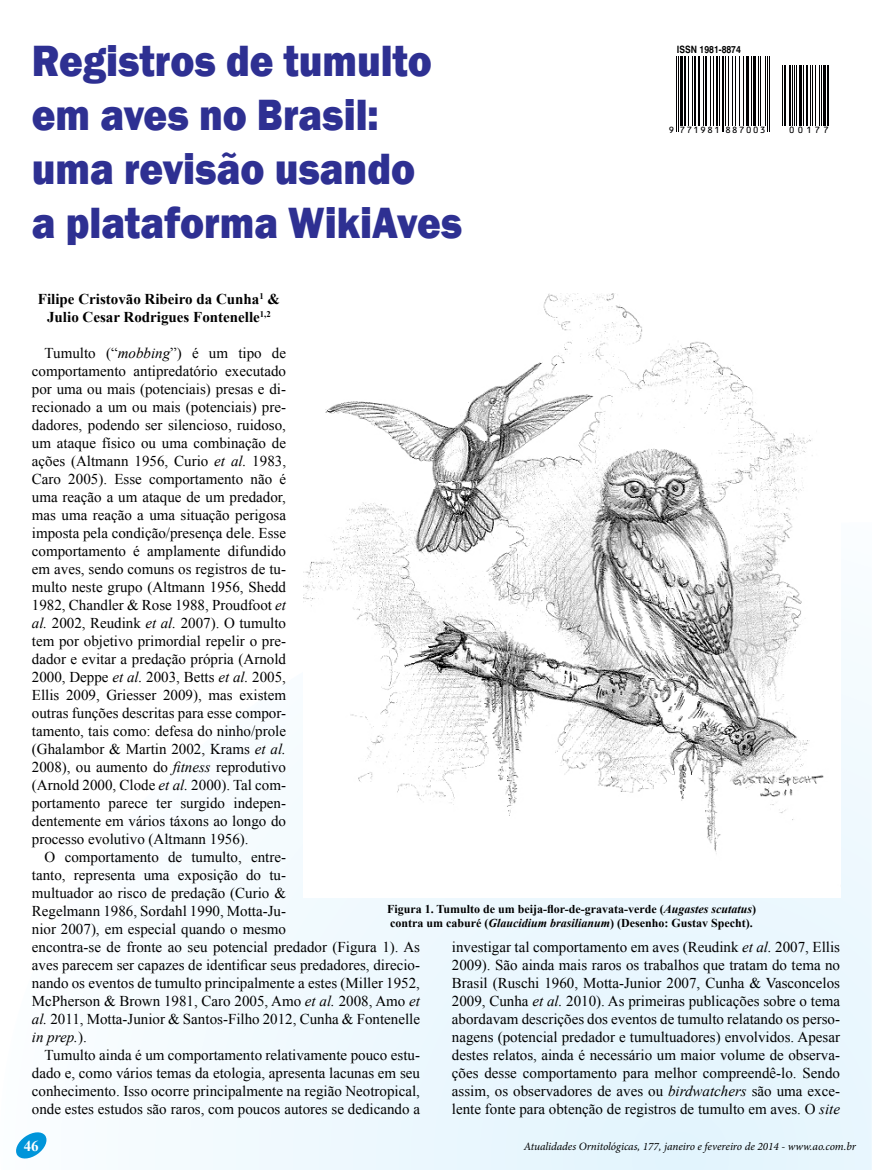
<style>
.page{position:relative;width:872px;height:1170px;background:#fff}
.page>*{position:absolute;margin:0;border:0;box-sizing:border-box;transform-origin:0 0}
.t1{font:800 45px/54px "Franklin Gothic";color:#2e3092;scale:.9 1}
.t2{font:15px/18px "Times New Roman";color:#000;text-align:justify}
.t3{font:700 15px/18px "Times New Roman";color:#000;text-align:center}
.t4{font:700 15px "Times New Roman";color:#fff}
.t5{font:700 12px/14.4px "Times New Roman";color:#000}
.t6{font:italic 11.25px "Minion Pro";letter-spacing:-.005em;color:#000}
.t7{font:10.05px "OCRB10 Pitch BT";letter-spacing:.095em;color:#010002}
.t8{font:700 10.05px "Swiss 721 BT";color:#000;scale:.84 1}
.s1{font-style:italic}
</style>
<div class="page">
<svg style="left:155px;top:658px;width:716px;height:511px"></svg>
<svg style="left:871px;top:731px;width:1px;height:438px"></svg>
<svg style="left:16px;top:1132px;width:31px;height:27px"></svg>
<hr style="left:676px;top:57px;width:1px;height:75px;background:#010002">
<hr style="left:678px;top:57px;width:1px;height:75px;background:#010002">
<hr style="left:680px;top:57px;width:2px;height:69px;background:#010002">
<hr style="left:684px;top:57px;width:1px;height:69px;background:#010002">
<hr style="left:688px;top:57px;width:1px;height:69px;background:#010002">
<hr style="left:692px;top:57px;width:1px;height:69px;background:#010002">
<hr style="left:694px;top:57px;width:1px;height:69px;background:#010002">
<hr style="left:698px;top:57px;width:1px;height:69px;background:#010002">
<hr style="left:702px;top:57px;width:1px;height:69px;background:#010002">
<hr style="left:704px;top:57px;width:2px;height:69px;background:#010002">
<hr style="left:709px;top:57px;width:1px;height:69px;background:#010002">
<hr style="left:712px;top:57px;width:1px;height:69px;background:#010002">
<hr style="left:715px;top:57px;width:2px;height:69px;background:#010002">
<hr style="left:719px;top:57px;width:1px;height:69px;background:#010002">
<hr style="left:721px;top:57px;width:1px;height:75px;background:#010002">
<hr style="left:723px;top:57px;width:1px;height:75px;background:#010002">
<hr style="left:725px;top:57px;width:1px;height:69px;background:#010002">
<hr style="left:728px;top:57px;width:1px;height:69px;background:#010002">
<hr style="left:732px;top:57px;width:1px;height:69px;background:#010002">
<hr style="left:735px;top:57px;width:1px;height:69px;background:#010002">
<hr style="left:739px;top:57px;width:1px;height:69px;background:#010002">
<hr style="left:743px;top:57px;width:1px;height:69px;background:#010002">
<hr style="left:746px;top:57px;width:3px;height:69px;background:#010002">
<hr style="left:751px;top:57px;width:1px;height:69px;background:#010002">
<hr style="left:753px;top:57px;width:3px;height:69px;background:#010002">
<hr style="left:758px;top:57px;width:1px;height:69px;background:#010002">
<hr style="left:760px;top:57px;width:1px;height:69px;background:#010002">
<hr style="left:765px;top:57px;width:1px;height:69px;background:#010002">
<hr style="left:767px;top:57px;width:1px;height:75px;background:#010002">
<hr style="left:769px;top:57px;width:1px;height:75px;background:#010002">
<hr style="left:782px;top:66px;width:1px;height:60px;background:#010002">
<hr style="left:784px;top:66px;width:1px;height:60px;background:#010002">
<hr style="left:789px;top:66px;width:1px;height:60px;background:#010002">
<hr style="left:792px;top:66px;width:1px;height:60px;background:#010002">
<hr style="left:794px;top:66px;width:1px;height:60px;background:#010002">
<hr style="left:796px;top:66px;width:1px;height:60px;background:#010002">
<hr style="left:799px;top:66px;width:2px;height:60px;background:#010002">
<hr style="left:803px;top:66px;width:1px;height:60px;background:#010002">
<hr style="left:806px;top:66px;width:1px;height:60px;background:#010002">
<hr style="left:809px;top:66px;width:1px;height:60px;background:#010002">
<hr style="left:811px;top:66px;width:1px;height:60px;background:#010002">
<hr style="left:814px;top:66px;width:1px;height:60px;background:#010002">
<hr style="left:818px;top:66px;width:1px;height:60px;background:#010002">
<hr style="left:820px;top:66px;width:1px;height:60px;background:#010002">
<hr style="left:822px;top:66px;width:3px;height:60px;background:#010002">
<hr style="left:826px;top:66px;width:2px;height:60px;background:#010002">
<img style="left:303px;top:293px;width:537px;height:604px">
<h1 class="t1" style="left:32px;top:34px;width:479px">Registros de tumulto em aves no Brasil: uma revisão usando<br>a plataforma WikiAves</h1>
<p class="t8" style="left:677px;top:43px;width:78px">ISSN 1981-8874</p>
<p class="t7" style="left:668px;top:124px;width:99px">9 771981 887003</p>
<p class="t7" style="left:789px;top:124px;width:42px">00177</p>
<p class="t3" style="left:38px;top:289px;width:244px">Filipe Cristovão Ribeiro da Cunha<sup>1</sup> &amp;<br>Julio Cesar Rodrigues Fontenelle<sup>1,2</sup></p>
<p class="t2" style="left:32px;top:343px;width:256px;text-indent:13px">Tumulto (“<span class="s1">mobbing</span>”) é um tipo de comportamento antipredatório executado por uma ou mais (potenciais) presas e di&shy;recionado a um ou mais (potenciais) pre&shy;dadores, podendo ser silencioso, ruidoso, um ataque físico ou uma combinação de ações (Altmann 1956, Curio <span class="s1">et al.</span> 1983, Caro 2005). Esse comportamento não é uma reação a um ataque de um predador, mas uma reação a uma situação perigosa imposta pela condição/presença dele. Esse comportamento é amplamente difundido em aves, sendo comuns os registros de tu&shy;multo neste grupo (Altmann 1956, Shedd 1982, Chandler &amp; Rose 1988, Proudfoot <span class="s1">et al.</span> 2002, Reudink <span class="s1">et al.</span> 2007). O tumulto tem por objetivo primordial repelir o pre&shy;dador e evitar a predação própria (Arnold 2000, Deppe <span class="s1">et al.</span> 2003, Betts <span class="s1">et al.</span> 2005, Ellis 2009, Griesser 2009), mas existem outras funções descritas para esse compor&shy;tamento, tais como: defesa do ninho/prole (Ghalambor &amp; Martin 2002, Krams <span class="s1">et al.<br></span>2008), ou aumento do <span class="s1">fitness</span> reprodutivo (Arnold 2000, Clode <span class="s1">et al.</span> 2000). Tal com&shy;portamento parece ter surgido indepen&shy;dentemente em vários táxons ao longo do processo evolutivo (Altmann 1956).</p>
<p class="t2" style="left:32px;top:847px;width:390px;text-align:left;text-indent:13px">O comportamento de tumulto, entre-<br>tanto, representa uma exposição do tu-<br>multuador ao risco de predação (Curio &amp;<br>Regelmann 1986, Sordahl 1990, Motta-Ju-<br>nior 2007), em especial quando o mesmo<br>encontra-se de fronte ao seu potencial predador (Figura 1). As aves parecem ser capazes de identificar seus predadores, direcio&shy;nando os eventos de tumulto principalmente a estes (Miller 1952, McPherson &amp; Brown 1981, Caro 2005, Amo <span class="s1">et al.</span> 2008, Amo <span class="s1">et al.</span> 2011, Motta-Junior &amp; Santos-Filho 2012, Cunha &amp; Fontenelle <span class="s1">in prep.</span>).</p>
<p class="t2" style="left:32px;top:1045px;width:390px;text-indent:13px">Tumulto ainda é um comportamento relativamente pouco estu&shy;dado e, como vários temas da etologia, apresenta lacunas em seu conhecimento. Isso ocorre principalmente na região Neotropical, onde estes estudos são raros, com poucos autores se dedicando a</p>
<p class="t5" style="left:387px;top:901px;width:370px">Figura 1. Tumulto de um beija-flor-de-gravata-verde (<span class="s1">Augastes scutatus</span>) contra um caburé (<span class="s1">Glaucidium brasilianum</span>) (Desenho: Gustav Specht).</p>
<p class="t2" style="left:452px;top:937px;width:390px">investigar tal comportamento em aves (Reudink <span class="s1">et al.</span> 2007, Ellis 2009). São ainda mais raros os trabalhos que tratam do tema no Brasil (Ruschi 1960, Motta-Junior 2007, Cunha &amp; Vasconcelos 2009, Cunha <span class="s1">et al.</span> 2010). As primeiras publicações sobre o tema abordavam descrições dos eventos de tumulto relatando os perso&shy;nagens (potencial predador e tumultuadores) envolvidos. Apesar destes relatos, ainda é necessário um maior volume de observa&shy;ções desse comportamento para melhor compreendê-lo. Sendo assim, os observadores de aves ou <span class="s1">birdwatchers</span> são uma exce&shy;lente fonte para obtenção de registros de tumulto em aves. O <span class="s1">site</span></p>
<p class="t4" style="left:24px;top:1134px;width:17px">46</p>
<p class="t6" style="left:524px;top:1138px;width:334px">Atualidades Ornitológicas, 177, janeiro e fevereiro de 2014 - www.ao.com.br</p>
</div>
